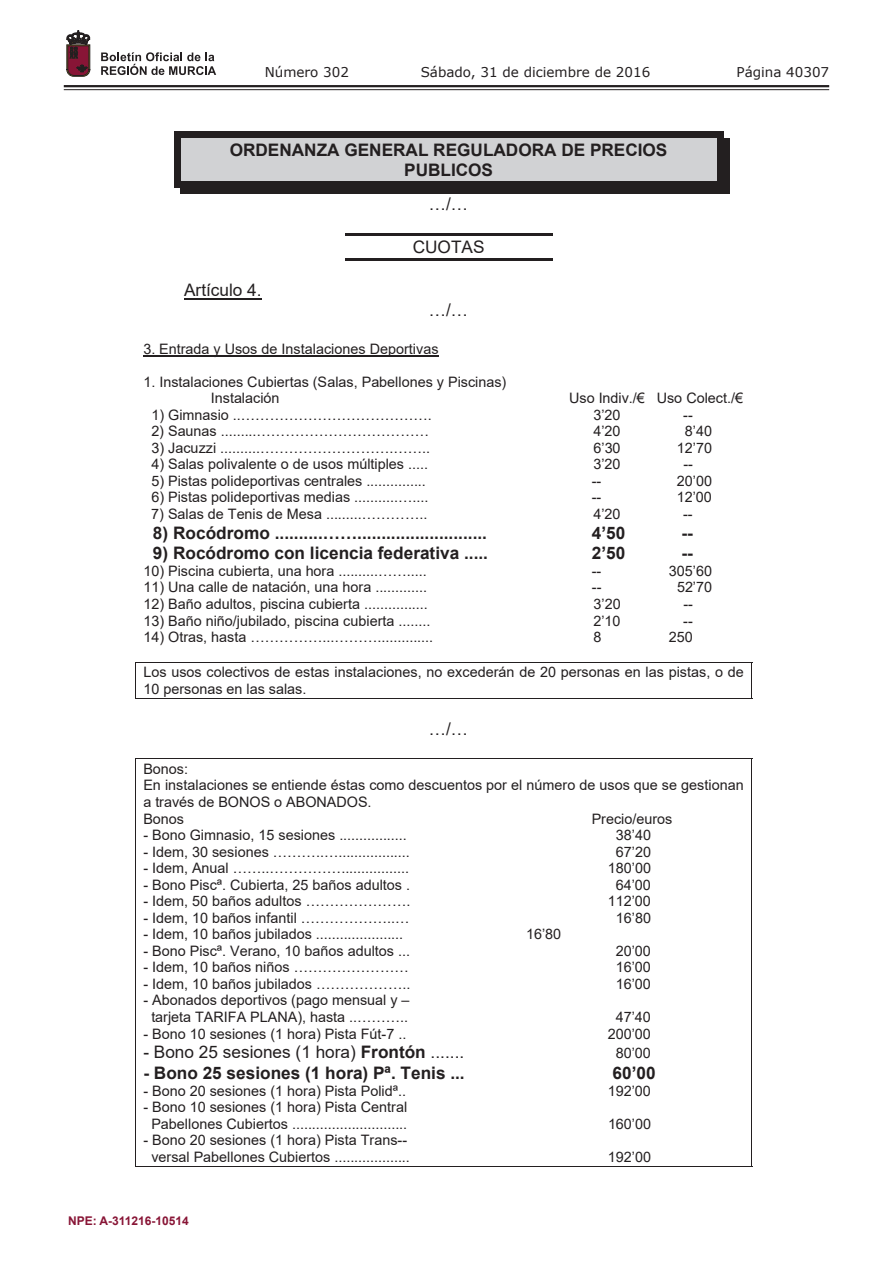
<style>
.page{position:relative;width:893px;height:1263px;background:#fff}
.page>*{position:absolute;margin:0;border:0;box-sizing:border-box;transform-origin:0 0}
.t1{font:700 17.25px/20.2px "Arial";color:#231f20;text-align:center}
.t2{font:17.25px "Arial";color:#231f20}
.t3{font:14.4px/16.5px "Arial";color:#231f20}
.t4{font:13.5px "Verdana";color:#231f20}
.t5{font:700 12px "Arial";color:#881536}
.s1{font-weight:700}
</style>
<div class="page">
<hr style="left:64px;top:85px;width:765px;height:2px;background:#231f20">
<hr style="left:64px;top:89px;width:765px;height:1px;background:#231f20">
<svg style="left:101px;top:52px;width:115px;height:23px"></svg>
<svg style="left:67px;top:31px;width:23px;height:45px"></svg>
<div style="left:181px;top:138px;width:536px;height:21px;background:#d1d2d4"></div>
<div style="left:174px;top:131px;width:549px;height:7px;background:#231f20"></div>
<div style="left:174px;top:138px;width:7px;height:21px;background:#231f20"></div>
<div style="left:717px;top:138px;width:13px;height:21px;background:#231f20"></div>
<div style="left:181px;top:159px;width:536px;height:22px;background:#d1d2d4"></div>
<div style="left:174px;top:181px;width:7px;height:7px;background:#231f20"></div>
<div style="left:181px;top:181px;width:536px;height:13px;background:#231f20"></div>
<div style="left:723px;top:181px;width:7px;height:13px;background:#231f20"></div>
<div style="left:717px;top:188px;width:13px;height:6px;background:#231f20"></div>
<div style="left:717px;top:181px;width:6px;height:7px;background:#231f20"></div>
<div style="left:174px;top:159px;width:7px;height:22px;background:#231f20"></div>
<div style="left:717px;top:159px;width:13px;height:22px;background:#231f20"></div>
<hr style="left:345px;top:234px;width:207px;height:2px;background:#231f20">
<hr style="left:345px;top:258px;width:207px;height:2px;background:#231f20">
<hr style="left:184px;top:298px;width:78px;height:1px;background:#231f20">
<hr style="left:143px;top:355px;width:295px;height:1px;background:#231f20">
<hr style="left:135px;top:662px;width:617px;height:1px;background:#231f20">
<hr style="left:135px;top:698px;width:617px;height:1px;background:#231f20">
<svg style="left:135px;top:663px;width:1px;height:35px"></svg>
<hr style="left:135px;top:758px;width:617px;height:1px;background:#231f20">
<hr style="left:135px;top:1166px;width:617px;height:1px;background:#231f20">
<svg style="left:135px;top:759px;width:1px;height:407px"></svg>
<p class="t4" style="left:265px;top:62px;width:86px">Número 302</p>
<p class="t4" style="left:421px;top:62px;width:231px">Sábado, 31 de diciembre de 2016</p>
<p class="t4" style="left:736px;top:62px;width:94px">Página 40307</p>
<p class="t1" style="left:230px;top:140px;width:439px">ORDENANZA GENERAL REGULADORA DE PRECIOS<br>PUBLICOS</p>
<p class="t2" style="left:429px;top:192px;width:41px">…/…</p>
<p class="t2" style="left:413px;top:235px;width:73px">CUOTAS</p>
<p class="t2" style="left:184px;top:278px;width:79px">Artículo 4.</p>
<p class="t2" style="left:429px;top:298px;width:41px">…/…</p>
<p class="t3" style="left:143px;top:340px;width:297px">3. Entrada y Usos de Instalaciones Deportivas</p>
<p class="t3" style="left:211px;top:373px;width:297px;text-indent:-67px">1. Instalaciones Cubiertas (Salas, Pabellones y Piscinas)<br>Instalación</p>
<p class="t3" style="left:569px;top:390px;width:175px">Uso Indiv./€ Uso Colect./€</p>
<p class="t3" style="left:151px;top:406px;width:282px">1) Gimnasio ..………………………………….</p>
<p class="t3" style="left:593px;top:406px;width:29px">3’20</p>
<p class="t3" style="left:683px;top:406px;width:11px">--</p>
<p class="t3" style="left:151px;top:423px;width:279px">2) Saunas .........………………………………</p>
<p class="t3" style="left:593px;top:423px;width:29px">4’20</p>
<p class="t3" style="left:685px;top:423px;width:29px">8’40</p>
<p class="t3" style="left:151px;top:439px;width:280px">3) Jacuzzi ..........……………………….……..</p>
<p class="t3" style="left:593px;top:439px;width:29px">6’30</p>
<p class="t3" style="left:677px;top:439px;width:37px">12’70</p>
<p class="t3" style="left:151px;top:456px;width:278px">4) Salas polivalente o de usos múltiples .....</p>
<p class="t3" style="left:593px;top:456px;width:29px">3’20</p>
<p class="t3" style="left:683px;top:456px;width:11px">--</p>
<p class="t3" style="left:151px;top:472px;width:276px">5) Pistas polideportivas centrales ...............</p>
<p class="t3" style="left:592px;top:472px;width:11px">--</p>
<p class="t3" style="left:677px;top:472px;width:37px">20’00</p>
<p class="t3" style="left:151px;top:489px;width:279px">6) Pistas polideportivas medias ...........…....</p>
<p class="t3" style="left:592px;top:489px;width:11px">--</p>
<p class="t3" style="left:677px;top:489px;width:37px">12’00</p>
<p class="t3" style="left:151px;top:505px;width:278px">7) Salas de Tenis de Mesa .........…………..</p>
<p class="t3" style="left:593px;top:505px;width:29px">4’20</p>
<p class="t3" style="left:683px;top:505px;width:11px">--</p>
<p class="t1" style="left:153px;top:523px;width:336px">8) Rocódromo ..........……...........................</p>
<p class="t1" style="left:592px;top:523px;width:35px">4’50</p>
<p class="t1" style="left:681px;top:523px;width:13px">--</p>
<p class="t1" style="left:153px;top:543px;width:337px">9) Rocódromo con licencia federativa .....</p>
<p class="t1" style="left:592px;top:543px;width:35px">2’50</p>
<p class="t1" style="left:681px;top:543px;width:13px">--</p>
<p class="t3" style="left:143px;top:562px;width:285px">10) Piscina cubierta, una hora ..........…….....</p>
<p class="t3" style="left:592px;top:562px;width:11px">--</p>
<p class="t3" style="left:669px;top:562px;width:45px">305’60</p>
<p class="t3" style="left:143px;top:579px;width:285px">11) Una calle de natación, una hora .............</p>
<p class="t3" style="left:592px;top:579px;width:11px">--</p>
<p class="t3" style="left:677px;top:579px;width:37px">52’70</p>
<p class="t3" style="left:143px;top:596px;width:286px">12) Baño adultos, piscina cubierta ................</p>
<p class="t3" style="left:594px;top:596px;width:29px">3’20</p>
<p class="t3" style="left:683px;top:596px;width:11px">--</p>
<p class="t3" style="left:143px;top:612px;width:289px">13) Baño niño/jubilado, piscina cubierta ........</p>
<p class="t3" style="left:593px;top:612px;width:29px">2’10</p>
<p class="t3" style="left:683px;top:612px;width:11px">--</p>
<p class="t3" style="left:143px;top:629px;width:291px">14) Otras, hasta ……………...………..............</p>
<p class="t3" style="left:593px;top:629px;width:9px">8</p>
<p class="t3" style="left:669px;top:629px;width:25px">250</p>
<p class="t3" style="left:143px;top:664px;width:602px">Los usos colectivos de estas instalaciones, no excederán de 20 personas en las pistas, o de<br>10 personas en las salas.</p>
<p class="t2" style="left:429px;top:717px;width:41px">…/…</p>
<p class="t3" style="left:143px;top:760px;width:602px">Bonos:<br>En instalaciones se entiende éstas como descuentos por el número de usos que se gestionan a través de BONOS o ABONADOS.<br>Bonos</p>
<p class="t3" style="left:592px;top:810px;width:82px">Precio/euros</p>
<p class="t3" style="left:143px;top:827px;width:265px">- Bono Gimnasio, 15 sesiones .................</p>
<p class="t3" style="left:616px;top:827px;width:37px">38’40</p>
<p class="t3" style="left:143px;top:843px;width:268px">- Idem, 30 sesiones ………..…..................</p>
<p class="t3" style="left:616px;top:843px;width:37px">67’20</p>
<p class="t3" style="left:143px;top:860px;width:267px">- Idem, Anual ……..…………….................</p>
<p class="t3" style="left:608px;top:860px;width:45px">180’00</p>
<p class="t3" style="left:143px;top:876px;width:268px">- Bono Piscª. Cubierta, 25 baños adultos .</p>
<p class="t3" style="left:616px;top:876px;width:37px">64’00</p>
<p class="t3" style="left:143px;top:893px;width:268px">- Idem, 50 baños adultos ………………….</p>
<p class="t3" style="left:608px;top:893px;width:45px">112’00</p>
<p class="t3" style="left:143px;top:909px;width:268px">- Idem, 10 baños infantil ………………..…</p>
<p class="t3" style="left:616px;top:909px;width:37px">16’80</p>
<p class="t3" style="left:143px;top:926px;width:261px">- Idem, 10 baños jubilados ......................</p>
<p class="t3" style="left:526px;top:926px;width:37px">16’80</p>
<p class="t3" style="left:143px;top:942px;width:268px">- Bono Piscª. Verano, 10 baños adultos ...</p>
<p class="t3" style="left:616px;top:942px;width:37px">20’00</p>
<p class="t3" style="left:143px;top:959px;width:267px">- Idem, 10 baños niños ……………………</p>
<p class="t3" style="left:616px;top:959px;width:37px">16’00</p>
<p class="t3" style="left:143px;top:975px;width:268px">- Idem, 10 baños jubilados ………………..</p>
<p class="t3" style="left:616px;top:975px;width:37px">16’00</p>
<p class="t3" style="left:143px;top:992px;width:268px;text-align:center">- Abonados deportivos (pago mensual y – tarjeta TARIFA PLANA), hasta ..………..</p>
<p class="t3" style="left:616px;top:1008px;width:37px">47’40</p>
<p class="t3" style="left:143px;top:1025px;width:265px">- Bono 10 sesiones (1 hora) Pista Fút-7 ..</p>
<p class="t3" style="left:608px;top:1025px;width:45px">200’00</p>
<p class="t2" style="left:143px;top:1040px;width:322px">- Bono 25 sesiones (1 hora) <span class="s1">Frontón</span> .......</p>
<p class="t3" style="left:616px;top:1045px;width:37px">80’00</p>
<p class="t1" style="left:143px;top:1062px;width:323px">- Bono 25 sesiones (1 hora) Pª. Tenis ...</p>
<p class="t1" style="left:613px;top:1062px;width:45px">60’00</p>
<p class="t3" style="left:143px;top:1082px;width:264px">- Bono 20 sesiones (1 hora) Pista Polidª..</p>
<p class="t3" style="left:608px;top:1082px;width:45px">192’00</p>
<p class="t3" style="left:143px;top:1099px;width:265px;text-align:center">- Bono 10 sesiones (1 hora) Pista Central<br>Pabellones Cubiertos .............................</p>
<p class="t3" style="left:608px;top:1115px;width:45px">160’00</p>
<p class="t3" style="left:143px;top:1132px;width:268px;text-align:center">- Bono 20 sesiones (1 hora) Pista Trans-- versal Pabellones Cubiertos ...................</p>
<p class="t5" style="left:68px;top:1212px;width:122px">NPE: A-311216-10514</p>
<p class="t3" style="left:608px;top:1148px;width:45px">192’00</p>
</div>
